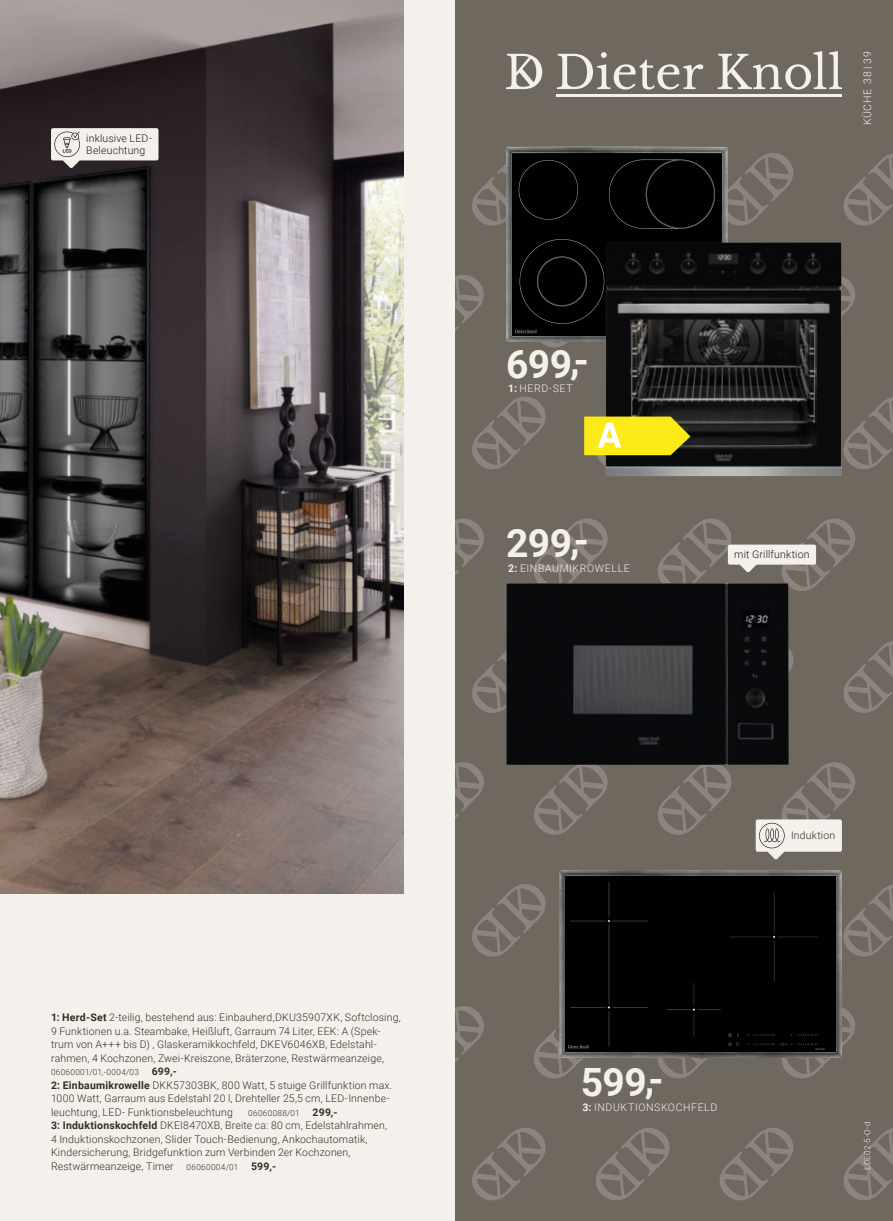
<style>
.page{position:relative;width:893px;height:1221px;background:#fff}
.page>*{position:absolute;margin:0;border:0;box-sizing:border-box;transform-origin:0 0}
.t1{font:700 39px "Roboto";letter-spacing:-.01em;color:#f4f1ec}
.t2{font:300 10.5px/13.5px "Roboto";letter-spacing:.015em;color:#362d21}
.t3{font:300 10.5px "Roboto";letter-spacing:.06em;color:#f4f1ec}
.t4{font:300 10.5px/12px "Roboto";letter-spacing:.015em;color:#1a1a18}
.t5{font:300 8.25px "Roboto";letter-spacing:.035em;color:#362d21}
.t6{font:300 8.25px "Roboto";letter-spacing:.03em;color:#f4f1ec}
.s1{font-weight:700}
.s2{font-weight:700;font-size:10.5px}
.s3{font-size:8.25px}
</style>
<div class="page">
<div style="left:0;top:0;width:893px;height:1220px;background:#f4f1ec"></div>
<div style="left:455px;top:981px;width:54px;height:61px;background:#6f685e"></div>
<div style="left:880px;top:981px;width:13px;height:61px;background:#6f685e"></div>
<div style="left:455px;top:737px;width:54px;height:61px;background:#6f685e"></div>
<div style="left:633px;top:737px;width:123px;height:61px;background:#6f685e"></div>
<div style="left:880px;top:737px;width:13px;height:61px;background:#6f685e"></div>
<div style="left:455px;top:494px;width:54px;height:61px;background:#6f685e"></div>
<div style="left:633px;top:494px;width:123px;height:61px;background:#6f685e"></div>
<div style="left:880px;top:494px;width:13px;height:61px;background:#6f685e"></div>
<div style="left:455px;top:250px;width:54px;height:61px;background:#6f685e"></div>
<div style="left:880px;top:250px;width:13px;height:61px;background:#6f685e"></div>
<div style="left:509px;top:981px;width:124px;height:61px;background:#6f685e"></div>
<div style="left:756px;top:981px;width:124px;height:61px;background:#6f685e"></div>
<div style="left:509px;top:737px;width:124px;height:61px;background:#6f685e"></div>
<div style="left:756px;top:737px;width:124px;height:61px;background:#6f685e"></div>
<div style="left:509px;top:494px;width:124px;height:61px;background:#6f685e"></div>
<div style="left:756px;top:494px;width:124px;height:61px;background:#6f685e"></div>
<div style="left:756px;top:250px;width:124px;height:61px;background:#6f685e"></div>
<div style="left:455px;top:1103px;width:54px;height:117px;background:#6f685e"></div>
<div style="left:695px;top:1103px;width:61px;height:117px;background:#6f685e"></div>
<div style="left:455px;top:859px;width:54px;height:122px;background:#6f685e"></div>
<div style="left:695px;top:859px;width:61px;height:122px;background:#6f685e"></div>
<div style="left:455px;top:615px;width:54px;height:122px;background:#6f685e"></div>
<div style="left:455px;top:372px;width:54px;height:122px;background:#6f685e"></div>
<div style="left:695px;top:372px;width:61px;height:122px;background:#6f685e"></div>
<div style="left:455px;top:128px;width:54px;height:122px;background:#6f685e"></div>
<div style="left:695px;top:128px;width:61px;height:122px;background:#6f685e"></div>
<div style="left:571px;top:1103px;width:124px;height:117px;background:#6f685e"></div>
<div style="left:818px;top:1103px;width:75px;height:117px;background:#6f685e"></div>
<div style="left:571px;top:859px;width:124px;height:122px;background:#6f685e"></div>
<div style="left:818px;top:859px;width:75px;height:122px;background:#6f685e"></div>
<div style="left:818px;top:615px;width:75px;height:122px;background:#6f685e"></div>
<div style="left:571px;top:372px;width:124px;height:122px;background:#6f685e"></div>
<div style="left:818px;top:372px;width:75px;height:122px;background:#6f685e"></div>
<div style="left:571px;top:128px;width:124px;height:122px;background:#6f685e"></div>
<div style="left:818px;top:128px;width:75px;height:122px;background:#6f685e"></div>
<svg style="left:596px;top:1128px;width:74px;height:72px"></svg>
<svg style="left:843px;top:1128px;width:50px;height:72px"></svg>
<svg style="left:843px;top:884px;width:50px;height:72px"></svg>
<svg style="left:843px;top:641px;width:50px;height:72px"></svg>
<svg style="left:843px;top:397px;width:50px;height:72px"></svg>
<svg style="left:843px;top:153px;width:50px;height:72px"></svg>
<div style="left:509px;top:1103px;width:62px;height:117px;background:#6f685e"></div>
<div style="left:756px;top:1103px;width:62px;height:117px;background:#6f685e"></div>
<div style="left:509px;top:859px;width:62px;height:122px;background:#6f685e"></div>
<div style="left:756px;top:859px;width:62px;height:122px;background:#6f685e"></div>
<div style="left:756px;top:615px;width:62px;height:122px;background:#6f685e"></div>
<div style="left:509px;top:372px;width:62px;height:122px;background:#6f685e"></div>
<div style="left:756px;top:372px;width:62px;height:122px;background:#6f685e"></div>
<div style="left:509px;top:128px;width:62px;height:122px;background:#6f685e"></div>
<div style="left:756px;top:128px;width:62px;height:122px;background:#6f685e"></div>
<svg style="left:472px;top:1128px;width:74px;height:72px"></svg>
<svg style="left:720px;top:1128px;width:73px;height:72px"></svg>
<svg style="left:472px;top:884px;width:74px;height:72px"></svg>
<svg style="left:472px;top:651px;width:34px;height:62px"></svg>
<svg style="left:789px;top:649px;width:4px;height:23px"></svg>
<svg style="left:472px;top:396px;width:74px;height:73px"></svg>
<svg style="left:472px;top:164px;width:34px;height:61px"></svg>
<svg style="left:728px;top:153px;width:65px;height:72px"></svg>
<div style="left:455px;top:1042px;width:54px;height:61px;background:#6f685e"></div>
<div style="left:633px;top:1042px;width:123px;height:61px;background:#6f685e"></div>
<div style="left:880px;top:1042px;width:13px;height:61px;background:#6f685e"></div>
<div style="left:455px;top:798px;width:54px;height:61px;background:#6f685e"></div>
<div style="left:633px;top:798px;width:123px;height:61px;background:#6f685e"></div>
<div style="left:880px;top:798px;width:13px;height:61px;background:#6f685e"></div>
<div style="left:455px;top:554px;width:54px;height:61px;background:#6f685e"></div>
<div style="left:633px;top:554px;width:123px;height:61px;background:#6f685e"></div>
<div style="left:880px;top:554px;width:13px;height:61px;background:#6f685e"></div>
<div style="left:455px;top:311px;width:54px;height:61px;background:#6f685e"></div>
<div style="left:880px;top:311px;width:13px;height:61px;background:#6f685e"></div>
<div style="left:455px;top:119px;width:54px;height:9px;background:#6f685e"></div>
<div style="left:633px;top:119px;width:123px;height:9px;background:#6f685e"></div>
<div style="left:880px;top:119px;width:13px;height:9px;background:#6f685e"></div>
<svg style="left:455px;top:1006px;width:29px;height:56px"></svg>
<svg style="left:658px;top:1057px;width:74px;height:21px"></svg>
<svg style="left:455px;top:762px;width:29px;height:57px"></svg>
<svg style="left:658px;top:764px;width:74px;height:70px"></svg>
<svg style="left:455px;top:518px;width:29px;height:57px"></svg>
<svg style="left:455px;top:275px;width:29px;height:56px"></svg>
<div style="left:509px;top:1042px;width:124px;height:61px;background:#6f685e"></div>
<div style="left:756px;top:1042px;width:124px;height:61px;background:#6f685e"></div>
<div style="left:509px;top:798px;width:124px;height:61px;background:#6f685e"></div>
<div style="left:756px;top:798px;width:124px;height:61px;background:#6f685e"></div>
<div style="left:509px;top:554px;width:124px;height:61px;background:#6f685e"></div>
<div style="left:756px;top:554px;width:124px;height:61px;background:#6f685e"></div>
<div style="left:509px;top:311px;width:124px;height:61px;background:#6f685e"></div>
<div style="left:756px;top:311px;width:124px;height:61px;background:#6f685e"></div>
<div style="left:509px;top:119px;width:124px;height:9px;background:#6f685e"></div>
<div style="left:756px;top:119px;width:124px;height:9px;background:#6f685e"></div>
<svg style="left:534px;top:1030px;width:74px;height:48px"></svg>
<svg style="left:781px;top:1007px;width:74px;height:71px"></svg>
<svg style="left:534px;top:764px;width:74px;height:70px"></svg>
<svg style="left:534px;top:518px;width:74px;height:65px"></svg>
<svg style="left:541px;top:342px;width:27px;height:5px"></svg>
<svg style="left:842px;top:276px;width:13px;height:40px"></svg>
<div style="left:506px;top:0;width:62px;height:74px;background:#6f685e"></div>
<div style="left:753px;top:0;width:62px;height:74px;background:#6f685e"></div>
<div style="left:455px;top:0;width:51px;height:74px;background:#6f685e"></div>
<div style="left:629px;top:0;width:124px;height:74px;background:#6f685e"></div>
<div style="left:877px;top:0;width:16px;height:74px;background:#6f685e"></div>
<div style="left:567px;top:0;width:62px;height:74px;background:#6f685e"></div>
<div style="left:815px;top:0;width:62px;height:74px;background:#6f685e"></div>
<div style="left:455px;top:74px;width:113px;height:46px;background:#6f685e"></div>
<div style="left:691px;top:74px;width:124px;height:46px;background:#6f685e"></div>
<div style="left:567px;top:74px;width:124px;height:46px;background:#6f685e"></div>
<div style="left:815px;top:74px;width:78px;height:46px;background:#6f685e"></div>
<svg style="left:557px;top:52px;width:146px;height:37px"></svg>
<svg style="left:718px;top:51px;width:124px;height:38px"></svg>
<hr style="left:557px;top:94px;width:285px;height:3px;background:#f4f1ec">
<svg style="left:506px;top:54px;width:36px;height:35px"></svg>
<img style="left:506px;top:147px;width:222px;height:195px">
<img style="left:506px;top:583px;width:283px;height:181px">
<img style="left:559px;top:870px;width:283px;height:187px">
<img style="left:0;top:0;width:404px;height:893px">
<svg style="left:51px;top:128px;width:107px;height:41px"></svg>
<img style="left:605px;top:242px;width:237px;height:234px">
<svg style="left:584px;top:396px;width:106px;height:73px"></svg>
<svg style="left:658px;top:518px;width:197px;height:73px"></svg>
<svg style="left:756px;top:762px;width:99px;height:98px"></svg>
<p class="t4" style="left:86px;top:132px;width:67px">inklusive LED-<br>Beleuchtung</p>
<p class="t2" style="left:51px;top:1010px;width:351px"><span class="s1">1: Herd-Set</span> 2-teilig, bestehend aus: Einbauherd,DKU35907XK, Softclosing, 9 Funktionen u.a. Steambake, Heißluft, Garraum 74 Liter, EEK: A (Spek&shy;trum von A+++ bis D) , Glaskeramikkochfeld, DKEV6046XB, Edelstahl&shy;rahmen, 4 Kochzonen, Zwei-Kreiszone, Bräterzone, Restwärmeanzeige,</p>
<p class="t5" style="left:51px;top:1066px;width:127px">06060001/01,-0004/03 <span class="s2">699,-</span></p>
<p class="t2" style="left:51px;top:1077px;width:343px"><span class="s1">2: Einbaumikrowelle</span> DKK57303BK, 800 Watt, 5 stuige Grillfunktion max.<br>1000 Watt, Garraum aus Edelstahl 20 l, Drehteller 25,5 cm, LED-Innenbe&shy;leuchtung, LED- Funktionsbeleuchtung</p>
<p class="t5" style="left:248px;top:1107px;width:91px">06060088/01 <span class="s2">299,-</span></p>
<p class="t2" style="left:51px;top:1118px;width:338px"><span class="s1">3: Induktionskochfeld</span> DKEI8470XB, Breite ca: 80 cm, Edelstahlrahmen, 4 Induktionskochzonen, Slider Touch-Bedienung, Ankochautomatik, Kindersicherung, Bridgefunktion zum Verbinden 2er Kochzonen, Restwärmeanzeige, Timer <span class="s3">06060004/01</span> <span class="s1">599,-</span></p>
<h1 class="t1" style="left:506px;top:336px;width:84px">699,-</h1>
<p class="t3" style="left:508px;top:381px;width:66px"><span class="s1">1:</span> HERD-SET</p>
<h1 class="t1" style="left:506px;top:516px;width:84px">299,-</h1>
<p class="t3" style="left:508px;top:561px;width:123px"><span class="s1">2:</span> EINBAUMIKROWELLE</p>
<p class="t3" style="left:860px;top:125px;width:76px;rotate:-90deg">KÜCHE 38 | 39</p>
<p class="t4" style="left:734px;top:548px;width:77px">mit Grillfunktion</p>
<p class="t2" style="left:791px;top:828px;width:46px">Induktion</p>
<h1 class="t1" style="left:581px;top:1055px;width:84px">599,-</h1>
<p class="t3" style="left:582px;top:1099px;width:137px"><span class="s1">3:</span> INDUKTIONSKOCHFELD</p>
<p class="t6" style="left:861px;top:1169px;width:50px;rotate:-90deg">LDE02-5-O-d</p>
</div>
